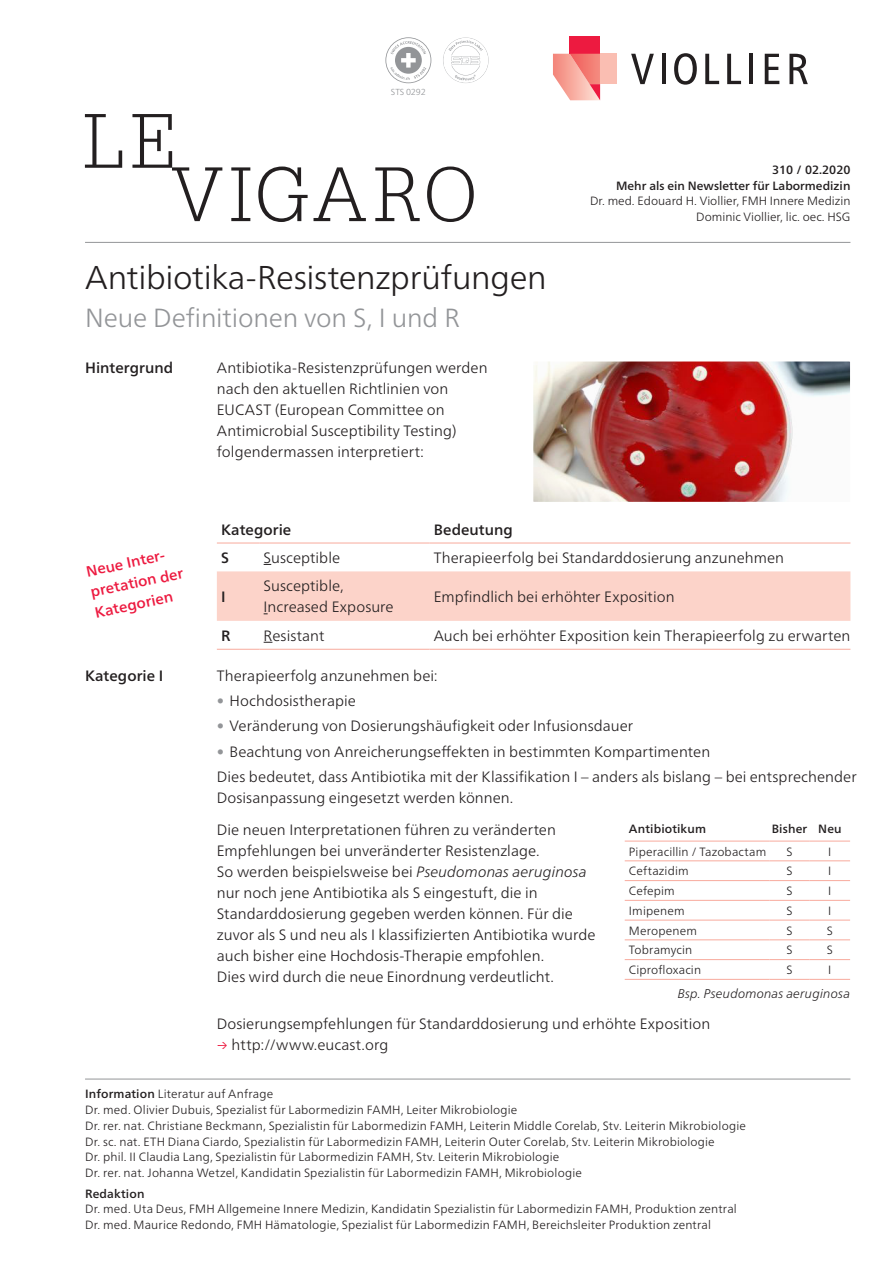
<style>
.page{position:relative;width:893px;height:1263px;background:#fff}
.page>*{position:absolute;margin:0;border:0;box-sizing:border-box;transform-origin:0 0}
.t1{font:300 75px "Glypha LT Pro";letter-spacing:.065em;color:#231f20}
.t2{font:300 33px "Frutiger Neue LTW1 G";letter-spacing:-.01em;color:#231f20}
.t3{font:300 26.25px "Frutiger Neue LTW1 G";letter-spacing:-.01em;color:#939598}
.t4{font:300 15px/21px "Frutiger Neue LTW1 G";letter-spacing:.005em;color:#231f20}
.t5{font:500 15px "Frutiger Neue LTW1 G";letter-spacing:.005em;color:#231f20}
.t6{font:500 15px/21px "Frutiger Neue LTW1 G";color:#ed1a40}
.t7{font:italic 300 12.75px "Frutiger Neue LTW1 G";letter-spacing:.01em;color:#231f20}
.t8{font:300 12px/15.8px "Frutiger Neue LTW1 G";letter-spacing:.01em;color:#231f20}
.t9{font:500 12px "Frutiger Neue LTW1 G";color:#231f20}
.t10{font:300 8.7px "Frutiger Neue LTW1 G";color:#939598}
.s1{color:#939598}
.s2{font-style:italic}
.s3{color:#ed1a40}
.s4{font-weight:500}
</style>
<div class="page">
<hr style="left:85px;top:1079px;width:765px;height:1px;background:#939598">
<img style="left:533px;top:361px;width:317px;height:141px">
<hr style="left:217px;top:543px;width:42px;height:1px;background:#f8aa9d">
<hr style="left:259px;top:543px;width:170px;height:1px;background:#f8aa9d">
<hr style="left:429px;top:543px;width:421px;height:1px;background:#f8aa9d">
<hr style="left:217px;top:649px;width:42px;height:1px;background:#f8aa9d">
<hr style="left:259px;top:649px;width:170px;height:1px;background:#f8aa9d">
<hr style="left:429px;top:649px;width:421px;height:1px;background:#f8aa9d">
<div style="left:217px;top:571px;width:633px;height:50px;background:#fcd3c9"></div>
<hr style="left:625px;top:841px;width:144px;height:1px;background:#f8aa9d">
<hr style="left:769px;top:841px;width:41px;height:1px;background:#f8aa9d">
<hr style="left:810px;top:841px;width:40px;height:1px;background:#f8aa9d">
<hr style="left:625px;top:860px;width:144px;height:1px;background:#f8aa9d">
<hr style="left:769px;top:860px;width:41px;height:1px;background:#f8aa9d">
<hr style="left:810px;top:860px;width:40px;height:1px;background:#f8aa9d">
<hr style="left:625px;top:880px;width:144px;height:1px;background:#f8aa9d">
<hr style="left:769px;top:880px;width:41px;height:1px;background:#f8aa9d">
<hr style="left:810px;top:880px;width:40px;height:1px;background:#f8aa9d">
<hr style="left:625px;top:900px;width:144px;height:1px;background:#f8aa9d">
<hr style="left:769px;top:900px;width:41px;height:1px;background:#f8aa9d">
<hr style="left:810px;top:900px;width:40px;height:1px;background:#f8aa9d">
<hr style="left:625px;top:920px;width:144px;height:1px;background:#f8aa9d">
<hr style="left:769px;top:920px;width:41px;height:1px;background:#f8aa9d">
<hr style="left:810px;top:920px;width:40px;height:1px;background:#f8aa9d">
<hr style="left:625px;top:939px;width:144px;height:1px;background:#f8aa9d">
<hr style="left:769px;top:939px;width:41px;height:1px;background:#f8aa9d">
<hr style="left:810px;top:939px;width:40px;height:1px;background:#f8aa9d">
<hr style="left:625px;top:959px;width:144px;height:1px;background:#f8aa9d">
<hr style="left:769px;top:959px;width:41px;height:1px;background:#f8aa9d">
<hr style="left:810px;top:959px;width:40px;height:1px;background:#f8aa9d">
<hr style="left:625px;top:979px;width:144px;height:1px;background:#f8aa9d">
<hr style="left:769px;top:979px;width:41px;height:1px;background:#f8aa9d">
<hr style="left:810px;top:979px;width:40px;height:1px;background:#f8aa9d">
<svg style="left:631px;top:54px;width:23px;height:30px"></svg>
<hr style="left:662px;top:54px;width:4px;height:30px;background:#231f20">
<svg style="left:674px;top:53px;width:23px;height:32px"></svg>
<svg style="left:705px;top:54px;width:14px;height:30px"></svg>
<svg style="left:727px;top:54px;width:14px;height:30px"></svg>
<hr style="left:749px;top:54px;width:4px;height:30px;background:#231f20">
<svg style="left:765px;top:54px;width:14px;height:30px"></svg>
<svg style="left:789px;top:54px;width:19px;height:30px"></svg>
<div style="left:570px;top:37px;width:30px;height:17px;background:#ed1a40"></div>
<svg style="left:553px;top:54px;width:47px;height:46px;background:#f6a098"></svg>
<div style="left:600px;top:54px;width:17px;height:30px;background:#fabeb2"></div>
<svg style="left:385px;top:37px;width:46px;height:46px"></svg>
<svg style="left:443px;top:37px;width:46px;height:46px"></svg>
<hr style="left:85px;top:242px;width:765px;height:1px;background:#939598">
<p class="t10" style="left:391px;top:87px;width:37px">STS 0292</p>
<h1 class="t1" style="left:83px;top:99px;width:95px">LE</h1>
<h1 class="t1" style="left:172px;top:152px;width:307px">VIGARO</h1>
<h2 class="t2" style="left:85px;top:257px;width:463px">Antibiotika-Resistenzprüfungen</h2>
<h3 class="t3" style="left:85px;top:302px;width:376px">Neue Definitionen von S, I und R</h3>
<p class="t5" style="left:85px;top:359px;width:90px">Hintergrund</p>
<p class="t4" style="left:217px;top:357px;width:272px">Antibiotika-Resistenzprüfungen werden nach den aktuellen Richtlinien von EUCAST (European Committee on Antimicrobial Susceptibility Testing) folgendermassen interpretiert:</p>
<p class="t9" style="left:772px;top:163px;width:80px">310 / 02.2020</p>
<p class="t9" style="left:616px;top:178px;width:236px">Mehr als ein Newsletter für Labormedizin</p>
<p class="t8" style="left:590px;top:193px;width:262px">Dr. med. Edouard H. Viollier, FMH Innere Medizin</p>
<p class="t8" style="left:696px;top:209px;width:156px">Dominic Viollier, lic. oec. HSG</p>
<p class="t6" style="left:84px;top:561px;width:96px;rotate:-12deg">Neue Inter&shy;pretation der<br>Kategorien</p>
<p class="t5" style="left:221px;top:520px;width:72px">Kategorie</p>
<p class="t5" style="left:434px;top:520px;width:81px">Bedeutung</p>
<p class="t5" style="left:221px;top:549px;width:9px">S</p>
<p class="t4" style="left:264px;top:547px;width:78px">Susceptible</p>
<p class="t4" style="left:434px;top:547px;width:352px">Therapieerfolg bei Standarddosierung anzunehmen</p>
<p class="t5" style="left:221px;top:588px;width:6px">I</p>
<p class="t4" style="left:264px;top:575px;width:131px">Susceptible,<br>Increased Exposure</p>
<p class="t4" style="left:434px;top:586px;width:242px">Empfindlich bei erhöhter Exposition</p>
<p class="t5" style="left:221px;top:627px;width:11px">R</p>
<p class="t4" style="left:264px;top:625px;width:62px">Resistant</p>
<p class="t4" style="left:434px;top:625px;width:418px">Auch bei erhöhter Exposition kein Therapieerfolg zu erwarten</p>
<p class="t5" style="left:85px;top:667px;width:80px">Kategorie I</p>
<p class="t4" style="left:217px;top:665px;width:222px">Therapieerfolg anzunehmen bei:</p>
<p class="t4" style="left:217px;top:690px;width:141px"><span class="s1">•</span> Hochdosistherapie</p>
<p class="t4" style="left:217px;top:715px;width:418px"><span class="s1">•</span> Veränderung von Dosierungshäufigkeit oder Infusionsdauer</p>
<p class="t4" style="left:217px;top:738px;width:641px;line-height:25.2px"><span class="s1">•</span> Beachtung von Anreicherungseffekten in bestimmten Kompartimenten<br>Dies bedeutet, dass Antibiotika mit der Klassifikation I – anders als bislang – bei entsprechender</p>
<p class="t4" style="left:217px;top:781px;width:341px;line-height:32.7px">Dosisanpassung eingesetzt werden können.<br>Die neuen Interpretationen führen zu veränderten</p>
<p class="t4" style="left:217px;top:840px;width:380px">Empfehlungen bei unveränderter Resistenzlage.<br>So werden beispielsweise bei <span class="s2">Pseudomonas aeruginosa </span>nur noch jene Antibiotika als S eingestuft, die in Standarddosierung gegeben werden können. Für die zuvor als S und neu als I klassifizierten Antibiotika wurde auch bisher eine Hochdosis-Therapie empfohlen.<br>Dies wird durch die neue Einordnung verdeutlicht.</p>
<p class="t9" style="left:629px;top:822px;width:79px">Antibiotikum</p>
<p class="t9" style="left:772px;top:822px;width:71px">Bisher Neu</p>
<p class="t8" style="left:629px;top:843px;width:139px">Piperacillin / Tazobactam</p>
<p class="t8" style="left:786px;top:843px;width:8px">S</p>
<p class="t8" style="left:828px;top:843px;width:5px">I</p>
<p class="t8" style="left:629px;top:863px;width:61px">Ceftazidim</p>
<p class="t8" style="left:786px;top:863px;width:8px">S</p>
<p class="t8" style="left:828px;top:863px;width:5px">I</p>
<p class="t8" style="left:629px;top:883px;width:47px">Cefepim</p>
<p class="t8" style="left:786px;top:883px;width:8px">S</p>
<p class="t8" style="left:828px;top:883px;width:5px">I</p>
<p class="t8" style="left:629px;top:903px;width:57px">Imipenem</p>
<p class="t8" style="left:786px;top:903px;width:8px">S</p>
<p class="t8" style="left:828px;top:903px;width:5px">I</p>
<p class="t8" style="left:629px;top:922px;width:69px">Meropenem</p>
<p class="t8" style="left:786px;top:922px;width:8px">S</p>
<p class="t8" style="left:827px;top:922px;width:8px">S</p>
<p class="t8" style="left:629px;top:942px;width:65px">Tobramycin</p>
<p class="t8" style="left:786px;top:942px;width:8px">S</p>
<p class="t8" style="left:827px;top:942px;width:8px">S</p>
<p class="t8" style="left:629px;top:962px;width:74px">Ciprofloxacin</p>
<p class="t8" style="left:786px;top:962px;width:8px">S</p>
<p class="t8" style="left:828px;top:962px;width:5px">I</p>
<p class="t7" style="left:678px;top:985px;width:174px">Bsp. Pseudomonas aeruginosa</p>
<p class="t4" style="left:217px;top:1013px;width:495px">Dosierungsempfehlungen für Standarddosierung und erhöhte Exposition</p>
<p class="t4" style="left:217px;top:1034px;width:173px"><span class="s3">→</span> http://www.eucast.org</p>
<p class="t8" style="left:85px;top:1086px;width:662px"><span class="s4">Information</span> Literatur auf Anfrage<br>Dr. med. Olivier Dubuis, Spezialist für Labormedizin FAMH, Leiter Mikrobiologie<br>Dr. rer. nat. Christiane Beckmann, Spezialistin für Labormedizin FAMH, Leiterin Middle Corelab, Stv. Leiterin Mikrobiologie Dr. sc. nat. ETH Diana Ciardo, Spezialistin für Labormedizin FAMH, Leiterin Outer Corelab, Stv. Leiterin Mikrobiologie<br>Dr. phil. II Claudia Lang, Spezialistin für Labormedizin FAMH, Stv. Leiterin Mikrobiologie<br>Dr. rer. nat. Johanna Wetzel, Kandidatin Spezialistin für Labormedizin FAMH, Mikrobiologie</p>
<p class="t9" style="left:85px;top:1186px;width:61px">Redaktion</p>
<p class="t8" style="left:85px;top:1201px;width:653px">Dr. med. Uta Deus, FMH Allgemeine Innere Medizin, Kandidatin Spezialistin für Labormedizin FAMH, Produktion zentral<br>Dr. med. Maurice Redondo, FMH Hämatologie, Spezialist für Labormedizin FAMH, Bereichsleiter Produktion zentral</p>
</div>
